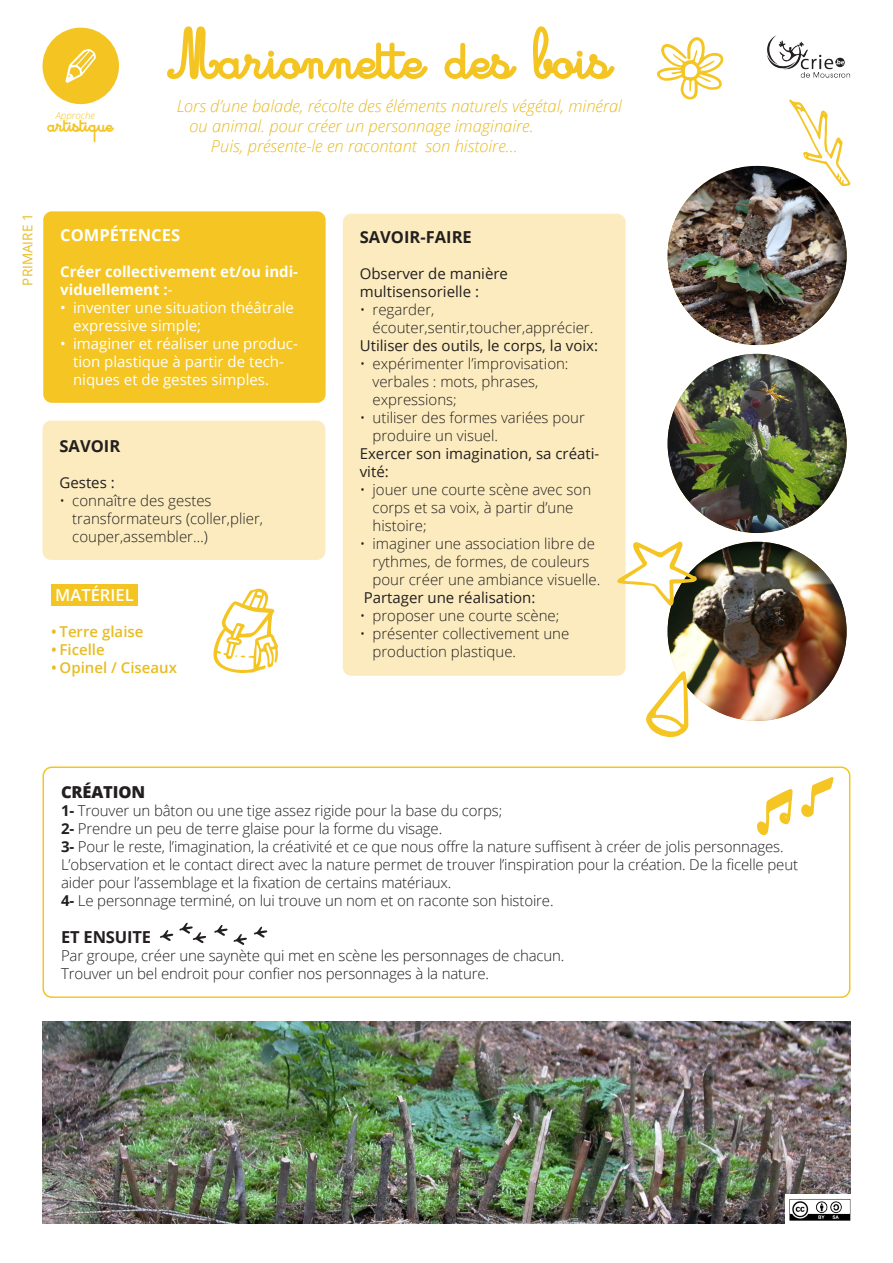
<style>
.page{position:relative;width:893px;height:1263px;background:#fff}
.page>*{position:absolute;margin:0;border:0;box-sizing:border-box;transform-origin:0 0}
.t1{font:54.6px "Cursivestandardbold";color:#f4c522}
.t2{font:18.15px "Cursivestandardbold";color:#f4c522}
.t3{font:italic 300 16.5px "Open Sans";color:#e8bc23}
.t4{font:700 16.5px "Open Sans";color:#231f20}
.t5{font:700 16.5px "Open Sans";color:#fff}
.t6{font:800 16.5px "Open Sans";letter-spacing:-.01em;color:#231f20}
.t7{font:600 16.5px "Open Sans";color:#fff}
.t8{font:300 15px/18px "Open Sans";letter-spacing:-.01em;color:#231f20}
.t9{font:15px/18px "Open Sans";color:#231f20}
.t10{font:15px/18px "Open Sans";color:#fff}
.t11{font:700 15px/18px "Open Sans";color:#fff}
.t12{font:600 15px "Open Sans";color:#e8bc23}
.t13{font:13.5px "Open Sans";color:#e8bc23}
.t14{font:italic 300 9.75px "Open Sans";color:#f4c522}
.s1{font-weight:400}
.s2{font-weight:700}
</style>
<div class="page">
<img style="left:43px;top:1021px;width:807px;height:202px">
<div style="left:343px;top:214px;width:282px;height:462px;background:#fbebbe;border-radius:9px"></div>
<div style="left:43px;top:211px;width:283px;height:192px;background:#f4c523;border-radius:9px"></div>
<div style="left:43px;top:421px;width:282px;height:139px;background:#fbebbe;border-radius:9px"></div>
<div style="left:665px;top:165px;width:182px;height:180px;background:#231f20;opacity:.75"></div>
<div style="left:665px;top:353px;width:182px;height:180px;background:#231f20;opacity:.75"></div>
<div style="left:665px;top:541px;width:182px;height:180px;background:#231f20;opacity:.75"></div>
<div style="left:43px;top:766px;width:807px;height:232px;border:2px solid #f4c522;border-radius:9px"></div>
<img style="left:767px;top:35px;width:84px;height:43px">
<div style="left:785px;top:1194px;width:70px;height:33px;background:#fff"></div>
<img style="left:789px;top:1199px;width:62px;height:22px">
<div style="left:51px;top:584px;width:87px;height:21px;background:#f4c522"></div>
<svg style="left:213px;top:588px;width:65px;height:85px"></svg>
<div style="left:43px;top:28px;width:76px;height:76px;background:#f4c522;border-radius:50%"></div>
<svg style="left:65px;top:49px;width:31px;height:34px"></svg>
<svg style="left:160px;top:930px;width:13px;height:11px"></svg>
<svg style="left:179px;top:923px;width:27px;height:20px"></svg>
<svg style="left:254px;top:927px;width:13px;height:11px"></svg>
<svg style="left:214px;top:925px;width:33px;height:20px"></svg>
<svg style="left:789px;top:99px;width:62px;height:87px"></svg>
<svg style="left:657px;top:37px;width:67px;height:63px"></svg>
<svg style="left:617px;top:541px;width:80px;height:65px"></svg>
<svg style="left:757px;top:789px;width:36px;height:47px"></svg>
<svg style="left:801px;top:777px;width:33px;height:40px"></svg>
<svg style="left:646px;top:670px;width:43px;height:67px"></svg>
<p class="t14" style="left:56px;top:108px;width:41px">Approche</p>
<p class="t2" style="left:48px;top:114px;width:66px">artistique</p>
<p class="t1" style="left:170px;top:26px;width:444px">Marionnette des bois</p>
<p class="t3" style="left:177px;top:95px;width:447px">Lors d’une balade, récolte des éléments naturels végétal, minéral</p>
<p class="t3" style="left:190px;top:115px;width:346px">ou animal. pour créer un personnage imaginaire.</p>
<p class="t3" style="left:211px;top:134px;width:308px">Puis, présente-le en racontant son histoire…</p>
<p class="t13" style="left:19px;top:285px;width:73px;rotate:-90deg">PRIMAIRE 1</p>
<p class="t5" style="left:60px;top:223px;width:121px">COMPÉTENCES</p>
<p class="t11" style="left:60px;top:262px;width:239px">Créer collectivement et/ou indi&shy;viduellement :<span class="s1">-</span></p>
<p class="t10" style="left:73px;top:298px;width:222px;text-indent:-13px">• inventer une situation théâtrale expressive simple;</p>
<p class="t10" style="left:73px;top:334px;width:226px;text-indent:-13px">• imaginer et réaliser une produc&shy;tion plastique à partir de tech&shy;niques et de gestes simples.</p>
<p class="t4" style="left:60px;top:434px;width:62px">SAVOIR</p>
<p class="t9" style="left:60px;top:473px;width:57px">Gestes :</p>
<p class="t8" style="left:72px;top:491px;width:192px;text-indent:-13px">• connaître des gestes transformateurs (coller,plier, couper,assembler…)</p>
<p class="t7" style="left:55px;top:584px;width:80px">MATÉRIEL</p>
<p class="t12" style="left:51px;top:621px;width:94px">• Terre glaise</p>
<p class="t12" style="left:51px;top:639px;width:55px">• Ficelle</p>
<p class="t12" style="left:51px;top:657px;width:127px">• Opinel / Ciseaux</p>
<p class="t4" style="left:360px;top:226px;width:114px">SAVOIR-FAIRE</p>
<p class="t9" style="left:360px;top:264px;width:150px">Observer de manière multisensorielle :</p>
<p class="t8" style="left:373px;top:300px;width:222px;text-indent:-13px">• regarder, écouter,sentir,toucher,apprécier.</p>
<p class="t9" style="left:360px;top:336px;width:240px">Utiliser des outils, le corps, la voix:</p>
<p class="t8" style="left:373px;top:354px;width:198px;text-indent:-13px">• expérimenter l’improvisation: verbales : mots, phrases, expressions;</p>
<p class="t8" style="left:373px;top:408px;width:214px;text-indent:-13px">• utiliser des formes variées pour produire un visuel.</p>
<p class="t9" style="left:360px;top:444px;width:241px">Exercer son imagination, sa créati&shy;vité:</p>
<p class="t8" style="left:373px;top:480px;width:220px;text-indent:-13px">• jouer une courte scène avec son corps et sa voix, à partir d’une histoire;</p>
<p class="t8" style="left:373px;top:534px;width:229px;text-indent:-13px">• imaginer une association libre de rythmes, de formes, de couleurs pour créer une ambiance visuelle.</p>
<p class="t9" style="left:364px;top:588px;width:173px">Partager une réalisation:</p>
<p class="t8" style="left:360px;top:606px;width:201px">• proposer une courte scène;</p>
<p class="t8" style="left:373px;top:624px;width:198px;text-indent:-13px">• présenter collectivement une production plastique.</p>
<p class="t6" style="left:61px;top:779px;width:86px">CRÉATION</p>
<p class="t8" style="left:61px;top:801px;width:443px"><span class="s2">1-</span> Trouver un bâton ou une tige assez rigide pour la base du corps;</p>
<p class="t8" style="left:61px;top:819px;width:383px"><span class="s2">2-</span> Prendre un peu de terre glaise pour la forme du visage.</p>
<p class="t8" style="left:61px;top:837px;width:738px"><span class="s2">3-</span> Pour le reste, l’imagination, la créativité et ce que nous offre la nature suffisent à créer de jolis personnages.<br>L’observation et le contact direct avec la nature permet de trouver l’inspiration pour la création. De la ficelle peut aider pour l’assemblage et la fixation de certains matériaux.</p>
<p class="t8" style="left:61px;top:891px;width:494px"><span class="s2">4-</span> Le personnage terminé, on lui trouve un nom et on raconte son histoire.</p>
<p class="t4" style="left:61px;top:926px;width:92px">ET ENSUITE</p>
<p class="t8" style="left:61px;top:946px;width:505px">Par groupe, créer une saynète qui met en scène les personnages de chacun.</p>
<p class="t8" style="left:61px;top:964px;width:430px">Trouver un bel endroit pour confier nos personnages à la nature.</p>
</div>
